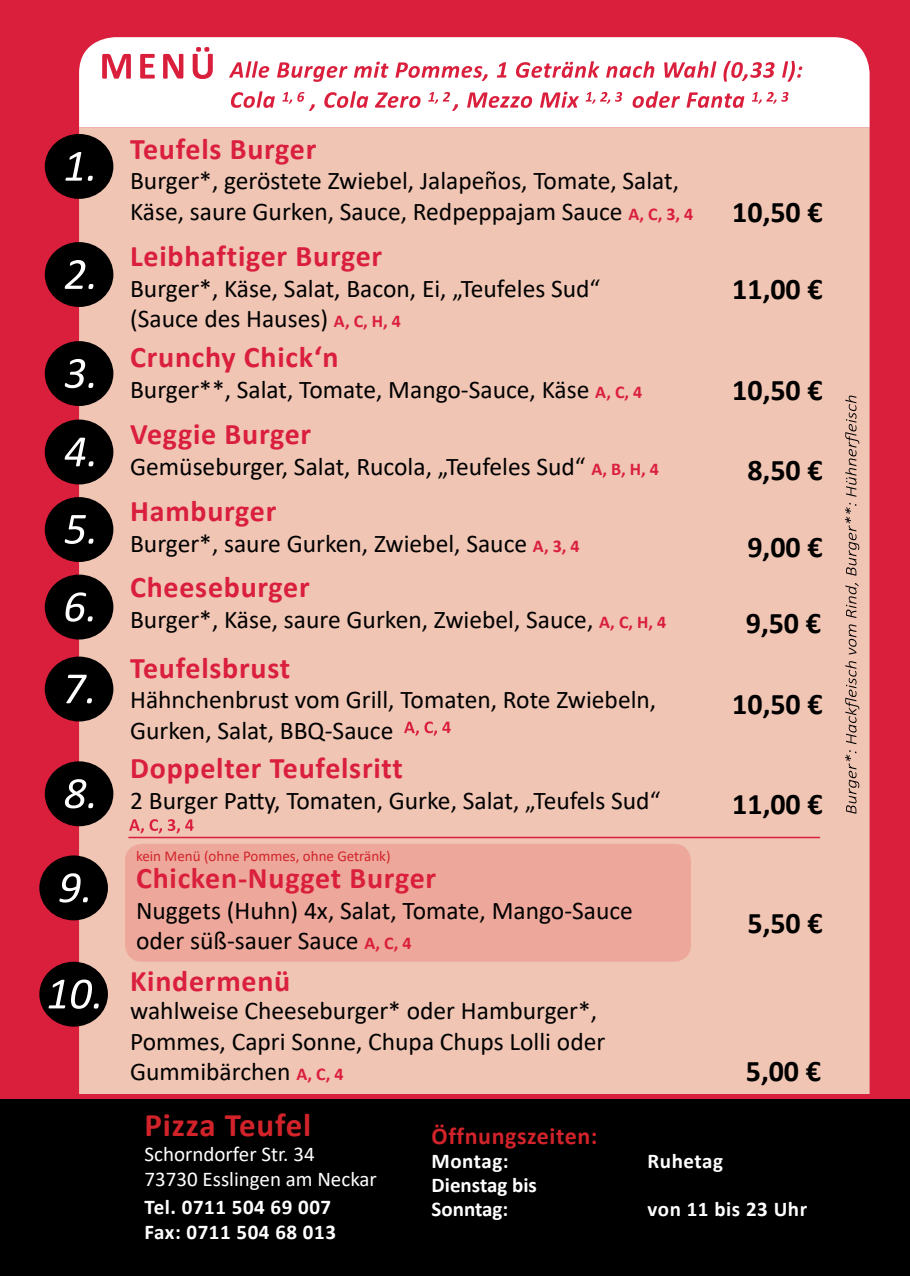
<style>
.page{position:relative;width:910px;height:1276px;background:#fff}
.page>*{position:absolute;margin:0;border:0;box-sizing:border-box;transform-origin:0 0}
.t1{font:700 33px "Calibri";letter-spacing:.025em;color:#d2232a}
.t2{font:700 30px "Calibri";letter-spacing:.025em;color:#da1f3d}
.t3{font:700 30px "Calibri";color:#000}
.t4{font:25.5px/30.6px "Calibri";color:#000}
.t5{font:700 24px "Calibri";letter-spacing:.025em;color:#d2232a}
.t6{font:700 21px/25.2px "Calibri";letter-spacing:.025em;color:#fff}
.t7{font:21px/25.2px "Calibri";color:#fff}
.t8{font:700 21px/24px "Calibri";color:#fff}
.t9{font:15px "Calibri";color:#d2232a}
.s1{font-weight:700;font-size:18px;color:#da1f3d}
</style>
<div class="page">
<div style="left:0;top:0;width:910px;height:1100px;background:#da1f3d"></div>
<div style="left:0;top:1100px;width:910px;height:176px;background:#000"></div>
<svg style="left:79px;top:37px;width:791px;height:91px"></svg>
<div style="left:79px;top:128px;width:791px;height:966px;background:#f0c5b4"></div>
<svg style="left:845px;top:395px;width:14px;height:418px;background:#c9a597"></svg>
<svg style="left:231px;top:91px;width:557px;height:20px"></svg>
<svg style="left:229px;top:61px;width:573px;height:21px"></svg>
<svg style="left:102px;top:47px;width:111px;height:32px"></svg>
<div style="left:45px;top:134px;width:68px;height:65px;background:#000;border-radius:50%"></div>
<div style="left:45px;top:341px;width:68px;height:65px;background:#000;border-radius:50%"></div>
<hr style="left:128px;top:836px;width:692px;height:2px;background:#da1f3d">
<svg style="left:65px;top:152px;width:28px;height:29px"></svg>
<div style="left:45px;top:242px;width:68px;height:65px;background:#000;border-radius:50%"></div>
<svg style="left:65px;top:260px;width:28px;height:29px"></svg>
<svg style="left:65px;top:359px;width:28px;height:29px"></svg>
<div style="left:45px;top:419px;width:68px;height:65px;background:#000;border-radius:50%"></div>
<svg style="left:65px;top:437px;width:28px;height:29px"></svg>
<div style="left:45px;top:497px;width:68px;height:65px;background:#000;border-radius:50%"></div>
<svg style="left:65px;top:515px;width:28px;height:29px"></svg>
<div style="left:45px;top:574px;width:68px;height:65px;background:#000;border-radius:50%"></div>
<svg style="left:66px;top:592px;width:27px;height:29px"></svg>
<div style="left:45px;top:656px;width:68px;height:65px;background:#000;border-radius:50%"></div>
<svg style="left:66px;top:675px;width:26px;height:28px"></svg>
<div style="left:45px;top:761px;width:68px;height:65px;background:#000;border-radius:50%"></div>
<svg style="left:65px;top:779px;width:28px;height:29px"></svg>
<div style="left:39px;top:961px;width:69px;height:65px;background:#000;border-radius:50%"></div>
<svg style="left:49px;top:979px;width:50px;height:30px"></svg>
<svg style="left:129px;top:819px;width:65px;height:14px"></svg>
<svg style="left:404px;top:721px;width:47px;height:14px"></svg>
<div style="left:125px;top:844px;width:566px;height:117px;background:#eda89b;border-radius:17px"></div>
<div style="left:39px;top:855px;width:69px;height:65px;background:#000;border-radius:50%"></div>
<svg style="left:59px;top:873px;width:29px;height:29px"></svg>
<svg style="left:486px;top:171px;width:9px;height:4px"></svg>
<p class="t2" style="left:130px;top:127px;width:188px">Teufels Burger</p>
<p class="t4" style="left:130px;top:165px;width:565px">Burger*, geröstete Zwiebel, Jalapenos, Tomate, Salat,<br>Käse, saure Gurken, Sauce, Redpeppajam Sauce <span class="s1">A, C, 3, 4</span></p>
<p class="t3" style="left:732px;top:191px;width:92px">10,50 €</p>
<p class="t2" style="left:130px;top:235px;width:254px">Leibhaftiger Burger</p>
<p class="t4" style="left:130px;top:272px;width:472px">Burger*, Käse, Salat, Bacon, Ei, „Teufeles Sud“ (Sauce des Hauses) <span class="s1">A, C, H, 4</span></p>
<p class="t3" style="left:732px;top:268px;width:92px">11,00 €</p>
<p class="t2" style="left:130px;top:336px;width:210px">Crunchy Chick‘n</p>
<p class="t4" style="left:130px;top:373px;width:514px">Burger**, Salat, Tomate, Mango-Sauce, Käse <span class="s1">A, C, 4</span></p>
<p class="t3" style="left:732px;top:368px;width:92px">10,50 €</p>
<p class="t2" style="left:130px;top:413px;width:183px">Veggie Burger</p>
<p class="t4" style="left:130px;top:450px;width:530px">Gemüseburger, Salat, Rucola, „Teufeles Sud“ <span class="s1">A, B, H, 4</span></p>
<p class="t3" style="left:747px;top:449px;width:77px">8,50 €</p>
<p class="t2" style="left:130px;top:490px;width:148px">Hamburger</p>
<p class="t4" style="left:130px;top:527px;width:451px">Burger*, saure Gurken, Zwiebel, Sauce <span class="s1">A, 3, 4</span></p>
<p class="t3" style="left:747px;top:526px;width:77px">9,00 €</p>
<p class="t2" style="left:130px;top:566px;width:181px">Cheeseburger</p>
<p class="t4" style="left:130px;top:603px;width:538px">Burger*, Käse, saure Gurken, Zwiebel, Sauce, <span class="s1">A, C, H, 4</span></p>
<p class="t3" style="left:746px;top:602px;width:77px">9,50 €</p>
<p class="t2" style="left:130px;top:646px;width:162px">Teufelsbrust</p>
<p class="t4" style="left:130px;top:684px;width:528px">Hähnchenbrust vom Grill, Tomaten, Rote Zwiebeln,<br>Gurken, Salat, BBQ-Sauce</p>
<p class="t3" style="left:732px;top:682px;width:92px">10,50 €</p>
<p class="t2" style="left:130px;top:747px;width:274px">Doppelter Teufelsritt</p>
<p class="t4" style="left:130px;top:784px;width:532px">2 Burger Patty, Tomaten, Gurke, Salat, „Teufels Sud“</p>
<p class="t3" style="left:732px;top:783px;width:92px">11,00 €</p>
<p class="t9" style="left:136px;top:845px;width:256px">kein Menü (ohne Pommes, ohne Getränk)</p>
<p class="t2" style="left:136px;top:856px;width:302px">Chicken-Nugget Burger</p>
<p class="t4" style="left:136px;top:894px;width:498px">Nuggets (Huhn) 4x, Salat, Tomate, Mango-Sauce oder süß-sauer Sauce <span class="s1">A, C, 4</span></p>
<p class="t2" style="left:130px;top:960px;width:162px">Kindermenü</p>
<p class="t4" style="left:130px;top:994px;width:477px">wahlweise Cheeseburger* oder Hamburger*,<br>Pommes, Capri Sonne, Chupa Chups Lolli oder<br>Gummibärchen <span class="s1">A, C, 4</span></p>
<p class="t3" style="left:747px;top:902px;width:77px">5,50 €</p>
<p class="t3" style="left:746px;top:1050px;width:77px">5,00 €</p>
<p class="t1" style="left:145px;top:1101px;width:168px">Pizza Teufel</p>
<p class="t7" style="left:145px;top:1140px;width:234px">Schorndorfer Str. 34<br>73730 Esslingen am Neckar</p>
<p class="t6" style="left:145px;top:1194px;width:193px">Tel. 0711 504 69 007<br>Fax: 0711 504 68 013</p>
<p class="t5" style="left:432px;top:1119px;width:167px">Öffnungszeiten:</p>
<p class="t6" style="left:432px;top:1148px;width:79px">Montag:</p>
<p class="t6" style="left:648px;top:1148px;width:77px">Ruhetag</p>
<p class="t8" style="left:432px;top:1172px;width:107px">Dienstag bis<br>Sonntag:</p>
<p class="t6" style="left:648px;top:1196px;width:161px">von 11 bis 23 Uhr</p>
</div>
